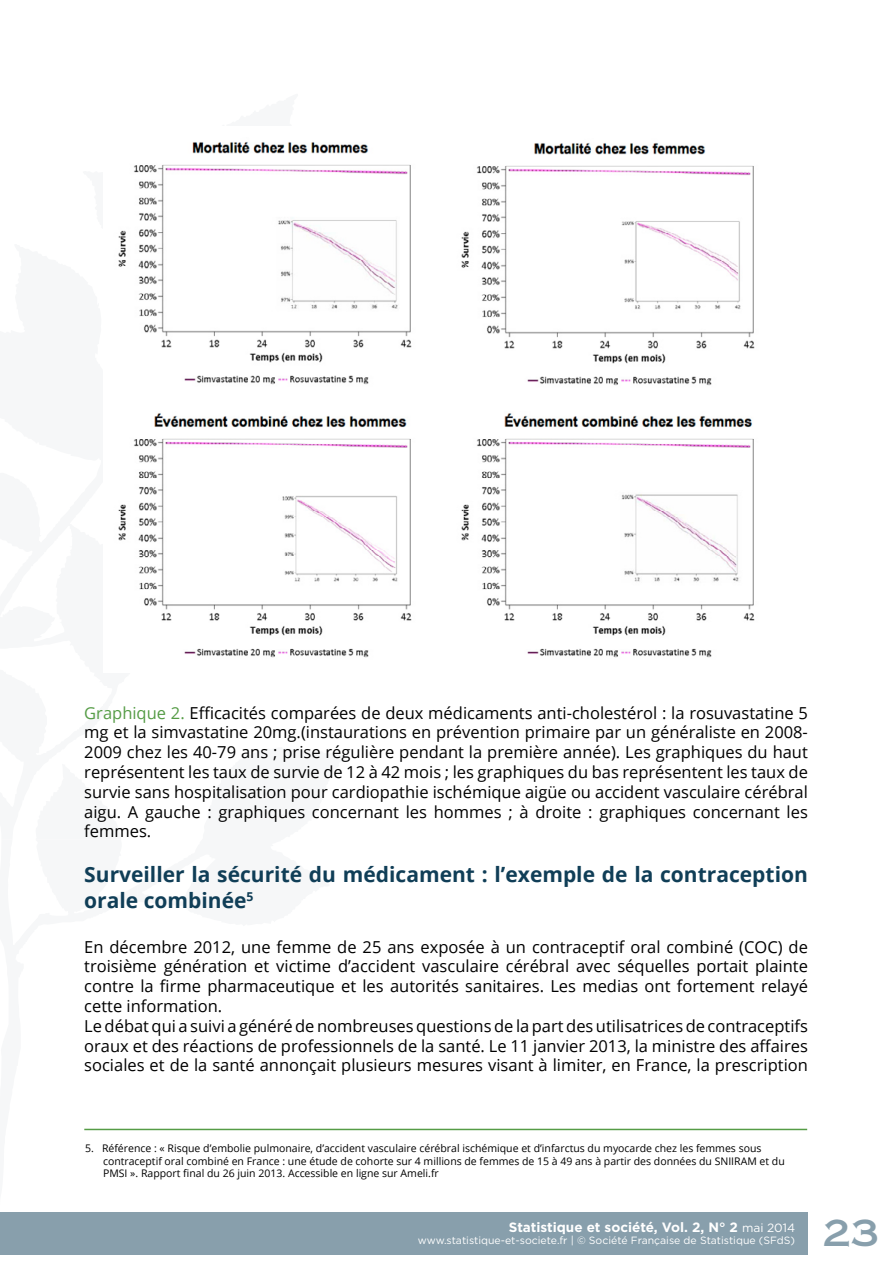
<style>
.page{position:relative;width:893px;height:1263px;background:#fff}
.page>*{position:absolute;margin:0;border:0;box-sizing:border-box;transform-origin:0 0}
.t1{font:36px "Copperplate Gothic Std 31 AB";color:#889fac}
.t2{font:700 21px/25.2px "Open Sans";color:#103e57}
.t3{font:16.5px/19.8px "Open Sans";color:#000;text-align:justify}
.t4{font:700 13.5px "Gotham";color:#fff}
.t5{font:10.5px/12.6px "Open Sans";color:#000}
.t6{font:10.5px "Gotham";color:#fff}
.s1{color:#559c46}
.s2{font-weight:400;font-size:12px}
</style>
<div class="page">
<div style="left:0;top:1212px;width:808px;height:42px;background:#889fac"></div>
<hr style="left:84px;top:1129px;width:723px;height:1px;background:#559c46">
<img style="left:118px;top:142px;width:637px;height:516px">
<p class="t3" style="left:84px;top:702px;width:725px"><span class="s1">Graphique 2.</span> Efficacités comparées de deux médicaments anti-cholestérol : la rosuvastatine 5 mg et la simvastatine 20mg.(instaurations en prévention primaire par un généraliste en 2008- 2009 chez les 40-79 ans ; prise régulière pendant la première année). Les graphiques du haut représentent les taux de survie de 12 à 42 mois ; les graphiques du bas représentent les taux de survie sans hospitalisation pour cardiopathie ischémique aigüe ou accident vasculaire cérébral aigu. A gauche : graphiques concernant les hommes ; à droite : graphiques concernant les femmes.</p>
<p class="t2" style="left:84px;top:862px;width:725px">Surveiller la sécurité du médicament : l’exemple de la contraception orale combinée<sup>5</sup></p>
<p class="t3" style="left:84px;top:936px;width:725px;text-align:left">En décembre 2012, une femme de 25 ans exposée à un contraceptif oral combiné (COC) de troisième génération et victime d’accident vasculaire cérébral avec séquelles portait plainte contre la firme pharmaceutique et les autorités sanitaires. Les medias ont fortement relayé cette information.<br>Le débat qui a suivi a généré de nombreuses questions de la part des utilisatrices de contraceptifs oraux et des réactions de professionnels de la santé. Le 11 janvier 2013, la ministre des affaires sociales et de la santé annonçait plusieurs mesures visant à limiter, en France, la prescription</p>
<p class="t5" style="left:103px;top:1141px;width:683px;text-indent:-18px">5. Référence : « Risque d’embolie pulmonaire, d’accident vasculaire cérébral ischémique et d’infarctus du myocarde chez les femmes sous contraceptif oral combiné en France : une étude de cohorte sur 4 millions de femmes de 15 à 49 ans à partir des données du SNIIRAM et du<br>PMSI ». Rapport final du 26 juin 2013. Accessible en ligne sur Ameli.fr</p>
<p class="t4" style="left:509px;top:1218px;width:288px">Statistique et société, Vol. 2, N° 2 <span class="s2">mai 2014</span></p>
<p class="t6" style="left:418px;top:1234px;width:379px">www.statistique-et-societe.fr | © Société Française de Statistique (SFdS)</p>
<h1 class="t1" style="left:822px;top:1212px;width:58px">23</h1>
</div>
